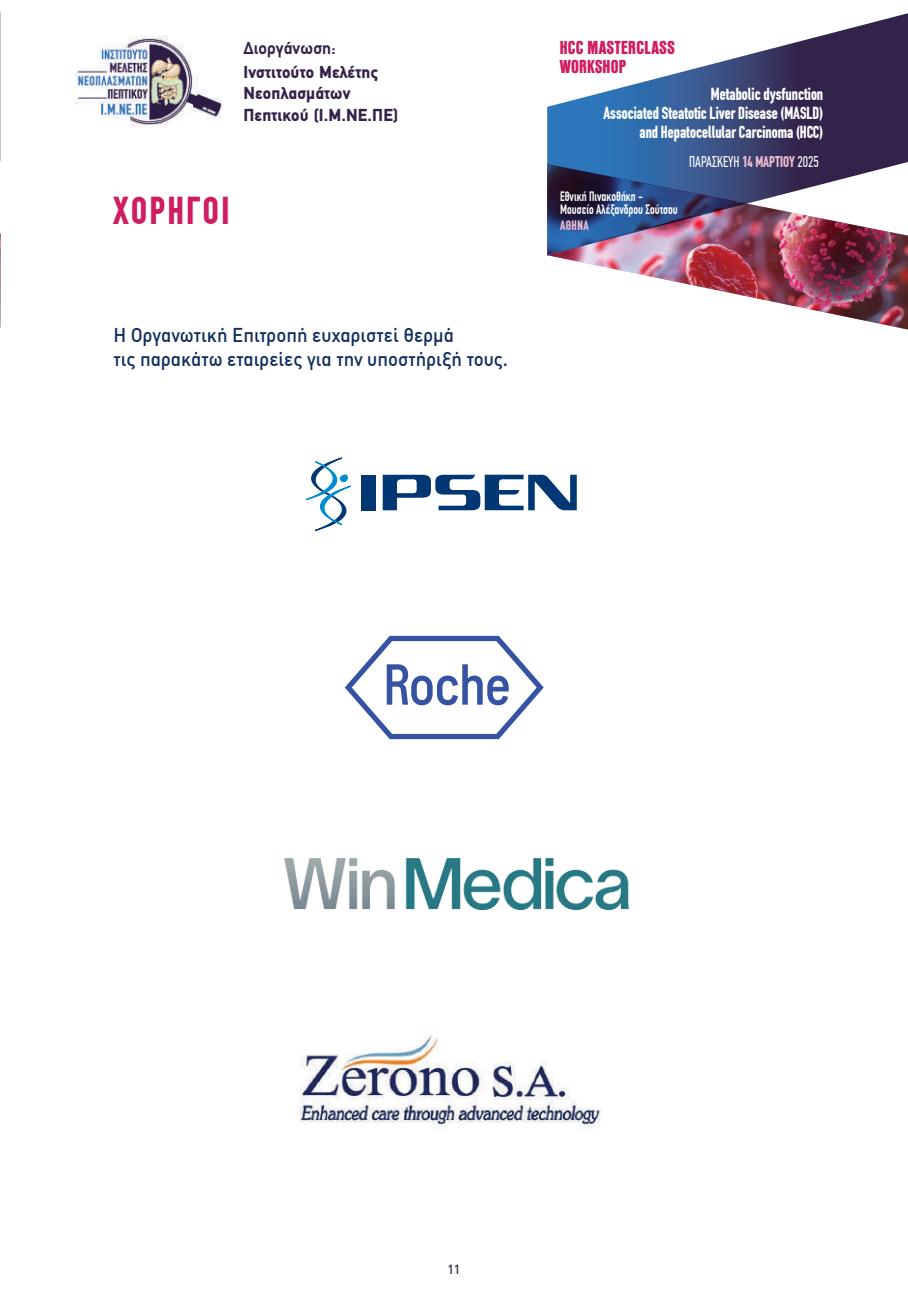
<style>
.page{position:relative;width:908px;height:1304px;background:#fff}
.page>*{position:absolute;margin:0;border:0;box-sizing:border-box;transform-origin:0 0}
.t1{font:700 condensed 38px "CF Din";letter-spacing:.07em;color:#d01c60}
.t2{font:500 19.6px/24px "DIN Greek";color:#102d5e;scale:.95 1}
.t3{font:800 17.6px/19.2px "PF Fusion Sans";letter-spacing:.01em;color:#d01c60}
.t4{font:900 17.4px/20.8px "PF Din Text";letter-spacing:.01em;color:#33224a}
.t5{font:700 17.4px "PF Din Text";letter-spacing:.01em;color:#33224a}
.t6{font:700 condensed 17.2px/19px "CF Din";color:#fff;text-align:right;scale:.95 1}
.t7{font:condensed 15.2px "CF Din";color:#fff;scale:.95 1}
.t8{font:condensed 13.4px/12.8px "CF Din";color:#fff;scale:.95 1}
.t9{font:700 condensed 13.4px "CF Din";letter-spacing:.04em;color:#ebbbcf;scale:.95 1}
.t10{font:500 13px "DIN Greek";color:#33224a;scale:.95 1}
.s1{font-weight:700;color:#ebbbcf}
</style>
<div class="page">
<img style="left:75px;top:36px;width:147px;height:92px">
<svg style="left:0;top:12px;width:1px;height:316px"></svg>
<img style="left:547px;top:255px;width:360px;height:75px">
<img style="left:547px;top:13px;width:360px;height:242px">
<svg style="left:344px;top:636px;width:199px;height:103px"></svg>
<img style="left:284px;top:858px;width:346px;height:53px">
<img style="left:299px;top:1034px;width:302px;height:96px">
<svg style="left:305px;top:457px;width:271px;height:74px"></svg>
<p class="t5" style="left:243px;top:38px;width:94px">Διοργάνωση:</p>
<p class="t4" style="left:243px;top:61px;width:136px">Ινστιτούτο Μελέτης<br>Νεοπλασμάτων</p>
<p class="t4" style="left:243px;top:105px;width:156px">Πεπτικού (Ι.Μ.ΝΕ.ΠΕ)</p>
<h1 class="t1" style="left:113px;top:190px;width:114px">XOΡΗΓΟΙ</h1>
<p class="t2" style="left:113px;top:322px;width:417px">Η Οργανωτική Επιτροπή ευχαριστεί θερμά<br>τις παρακάτω εταιρείες για την υποστήριξή τους.</p>
<p class="t3" style="left:559px;top:38px;width:117px">HCC MASTERCLASS<br>WORKSHOP</p>
<p class="t6" style="left:603px;top:85px;width:233px">Metabolic dysfunction<br>Associated Steatotic Liver Disease (MASLD) and Hepatocellular Carcinoma (HCC)</p>
<p class="t7" style="left:689px;top:153px;width:138px">ΠΑΡΑΣΚΕΥΉ <span class="s1">14 ΜΑΡΤΊΟΥ</span> 2025</p>
<p class="t8" style="left:559px;top:190px;width:125px">Εθνική Πινακοθήκη -<br>Μουσείο Αλέξανδρου Σούτσου</p>
<p class="t9" style="left:559px;top:218px;width:32px">ΑΘΉΝΑ</p>
<p class="t10" style="left:447px;top:1261px;width:15px">11</p>
</div>
